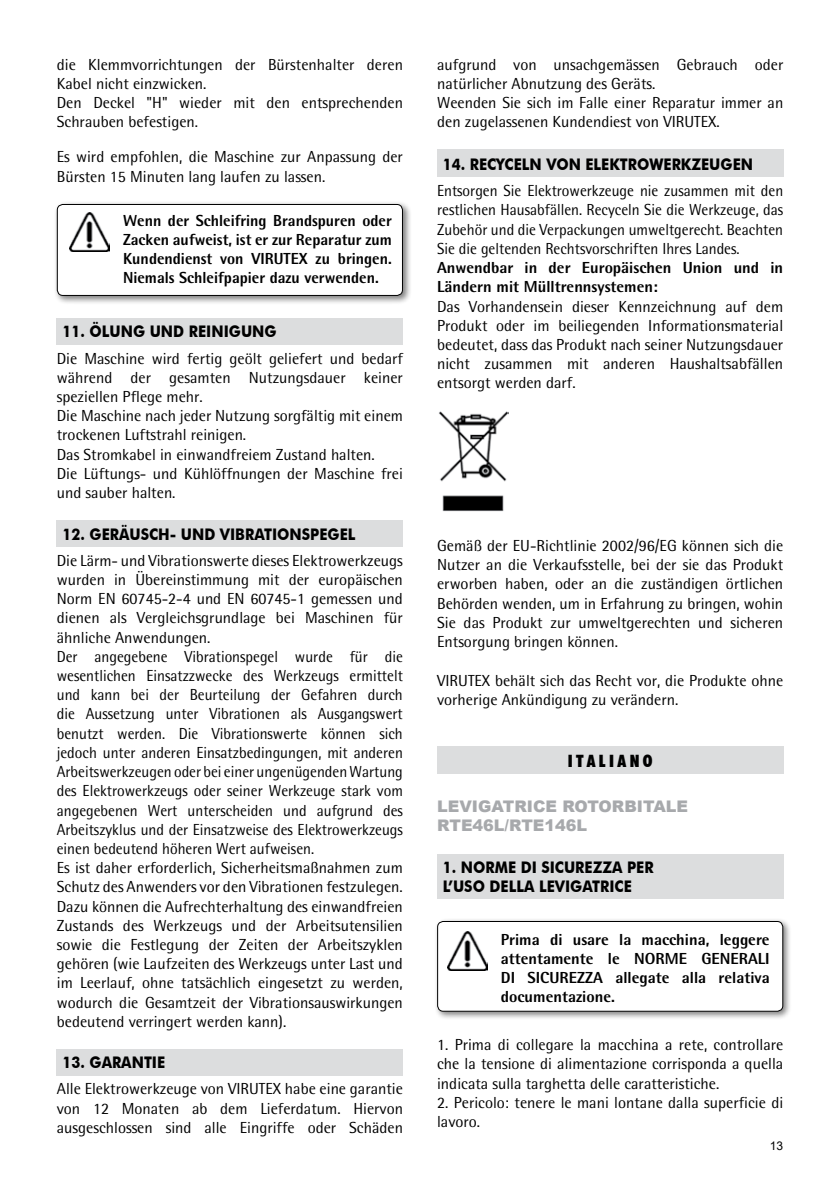
<style>
.page{position:relative;width:840px;height:1191px;background:#fff}
.page>*{position:absolute;margin:0;border:0;box-sizing:border-box;transform-origin:0 0}
.t1{font:900 condensed 17px "Futura BT";letter-spacing:.2em;color:#000}
.t2{font:16px/19.2px "Rotis Semi Sans";color:#000}
.t3{font:800 16px/19.2px "Rotis Semi Sans";color:#000;text-align:justify}
.t4{font:16px/19.2px "Rotis Semi Sans";color:#000;text-align:justify;scale:.95 1}
.t5{font:700 16px/19.2px "Futura BT";color:#000;scale:.9 1}
.t6{font:900 16px/19.2px "Arial";color:#a7a9ac}
.t7{font:12px "Arial";color:#000}
</style>
<div class="page">
<div style="left:53px;top:201px;width:358px;height:104px;background:#000;opacity:.5"></div>
<div style="left:57px;top:204px;width:345px;height:91px;background:#fff;border-radius:6px"></div>
<img style="left:70px;top:213px;width:39px;height:39px">
<div style="left:57px;top:204px;width:346px;height:92px;border:1px solid #000;border-radius:6px"></div>
<div style="left:57px;top:318px;width:345px;height:26px;background:#dcddde"></div>
<div style="left:57px;top:520px;width:345px;height:26px;background:#dcddde"></div>
<div style="left:57px;top:1049px;width:345px;height:26px;background:#dcddde"></div>
<div style="left:437px;top:150px;width:345px;height:27px;background:#dcddde"></div>
<img style="left:439px;top:411px;width:69px;height:101px">
<div style="left:437px;top:746px;width:345px;height:28px;background:#dcddde"></div>
<div style="left:437px;top:854px;width:345px;height:44px;background:#dcddde"></div>
<div style="left:434px;top:917px;width:357px;height:103px;background:#000;opacity:.5"></div>
<div style="left:437px;top:921px;width:345px;height:90px;background:#fff;border-radius:6px"></div>
<img style="left:447px;top:932px;width:40px;height:38px">
<div style="left:437px;top:921px;width:345px;height:90px;border:1px solid #000;border-radius:6px"></div>
<p class="t2" style="left:57px;top:54px;width:347px">die Klemmvorrichtungen der Bürstenhalter deren Kabel nicht einzwicken.<br>Den Deckel "H" wieder mit den entsprechenden Schrauben befestigen.</p>
<p class="t2" style="left:57px;top:147px;width:347px">Es wird empfohlen, die Maschine zur Anpassung der<br>Bürsten 15 Minuten lang laufen zu lassen.</p>
<p class="t3" style="left:123px;top:210px;width:270px">Wenn der Schleifring Brandspuren oder Zacken aufweist, ist er zur Reparatur zum Kundendienst von VIRUTEX zu bringen.<br>Niemals Schleifpapier dazu verwenden.</p>
<p class="t5" style="left:62px;top:322px;width:239px">11. ÖLUNG UND REINIGUNG</p>
<p class="t2" style="left:57px;top:348px;width:347px">Die Maschine wird fertig geölt geliefert und bedarf während der gesamten Nutzungsdauer keiner speziellen Pflege mehr.<br>Die Maschine nach jeder Nutzung sorgfältig mit einem trockenen Luftstrahl reinigen.<br>Das Stromkabel in einwandfreiem Zustand halten.<br>Die Lüftungs- und Kühlöffnungen der Maschine frei und sauber halten.</p>
<p class="t5" style="left:62px;top:524px;width:327px">12. GERÄUSCH- UND VIBRATIONSPEGEL</p>
<p class="t2" style="left:57px;top:550px;width:347px">Die Lärm- und Vibrationswerte dieses Elektrowerkzeugs wurden in Übereinstimmung mit der europäischen Norm EN 60745-2-4 und EN 60745-1 gemessen und dienen als Vergleichsgrundlage bei Maschinen für ähnliche Anwendungen.<br>Der angegebene Vibrationspegel wurde für die wesentlichen Einsatzzwecke des Werkzeugs ermittelt und kann bei der Beurteilung der Gefahren durch die Aussetzung unter Vibrationen als Ausgangswert benutzt werden. Die Vibrationswerte können sich jedoch unter anderen Einsatzbedingungen, mit anderen Arbeitswerkzeugen oder bei einer ungenügenden Wartung des Elektrowerkzeugs oder seiner Werkzeuge stark vom angegebenen Wert unterscheiden und aufgrund des Arbeitszyklus und der Einsatzweise des Elektrowerkzeugs einen bedeutend höheren Wert aufweisen.<br>Es ist daher erforderlich, Sicherheitsmaßnahmen zum Schutz des Anwenders vor den Vibrationen festzulegen.<br>Dazu können die Aufrechterhaltung des einwandfreien Zustands des Werkzeugs und der Arbeitsutensilien sowie die Festlegung der Zeiten der Arbeitszyklen gehören (wie Laufzeiten des Werkzeugs unter Last und im Leerlauf, ohne tatsächlich eingesetzt zu werden, wodurch die Gesamtzeit der Vibrationsauswirkungen bedeutend verringert werden kann).</p>
<p class="t5" style="left:62px;top:1053px;width:116px">13. GARANTIE</p>
<p class="t2" style="left:57px;top:1079px;width:347px;text-align:justify">Alle Elektrowerkzeuge von VIRUTEX habe eine garantie von 12 Monaten ab dem Lieferdatum. Hiervon ausgeschlossen sind alle Eingriffe oder Schäden</p>
<p class="t2" style="left:437px;top:54px;width:347px">aufgrund von unsachgemässen Gebrauch oder natürlicher Abnutzung des Geräts.<br>Weenden Sie sich im Falle einer Reparatur immer an den zugelassenen Kundendiest von VIRUTEX.</p>
<p class="t5" style="left:442px;top:154px;width:346px">14. RECYCELN VON ELEKTROWERKZEUGEN</p>
<p class="t4" style="left:437px;top:181px;width:365px">Entsorgen Sie Elektrowerkzeuge nie zusammen mit den restlichen Hausabfällen. Recyceln Sie die Werkzeuge, das Zubehör und die Verpackungen umweltgerecht. Beachten Sie die geltenden Rechtsvorschriften Ihres Landes.</p>
<p class="t3" style="left:437px;top:258px;width:347px">Anwendbar in der Europäischen Union und in<br>Ländern mit Mülltrennsystemen:</p>
<p class="t2" style="left:437px;top:296px;width:347px;text-align:justify">Das Vorhandensein dieser Kennzeichnung auf dem Produkt oder im beiliegenden Informationsmaterial bedeutet, dass das Produkt nach seiner Nutzungsdauer nicht zusammen mit anderen Haushaltsabfällen entsorgt werden darf.</p>
<p class="t2" style="left:437px;top:536px;width:347px;text-align:justify">Gemäß der EU-Richtlinie 2002/96/EG können sich die Nutzer an die Verkaufsstelle, bei der sie das Produkt erworben haben, oder an die zuständigen örtlichen Behörden wenden, um in Erfahrung zu bringen, wohin Sie das Produkt zur umweltgerechten und sicheren Entsorgung bringen können.</p>
<p class="t2" style="left:437px;top:670px;width:347px">VIRUTEX behält sich das Recht vor, die Produkte ohne vorherige Ankündigung zu verändern.</p>
<p class="t1" style="left:567px;top:750px;width:86px">ITALIANO</p>
<p class="t6" style="left:437px;top:796px;width:252px">LEVIGATRICE ROTORBITALE<br>RTE46L/RTE146L</p>
<p class="t5" style="left:442px;top:857px;width:236px">1. NORME DI SICUREZZA PER<br>L’USO DELLA LEVIGATRICE</p>
<p class="t3" style="left:500px;top:929px;width:270px">Prima di usare la macchina, leggere attentamente le NORME GENERALI DI SICUREZZA allegate alla relativa documentazione.</p>
<p class="t2" style="left:437px;top:1035px;width:347px;text-align:justify">1. Prima di collegare la macchina a rete, controllare che la tensione di alimentazione corrisponda a quella indicata sulla targhetta delle caratteristiche.</p>
<p class="t2" style="left:437px;top:1092px;width:347px">2. Pericolo: tenere le mani lontane dalla superficie di lavoro.</p>
<p class="t7" style="left:769px;top:1137px;width:15px">13</p>
</div>
